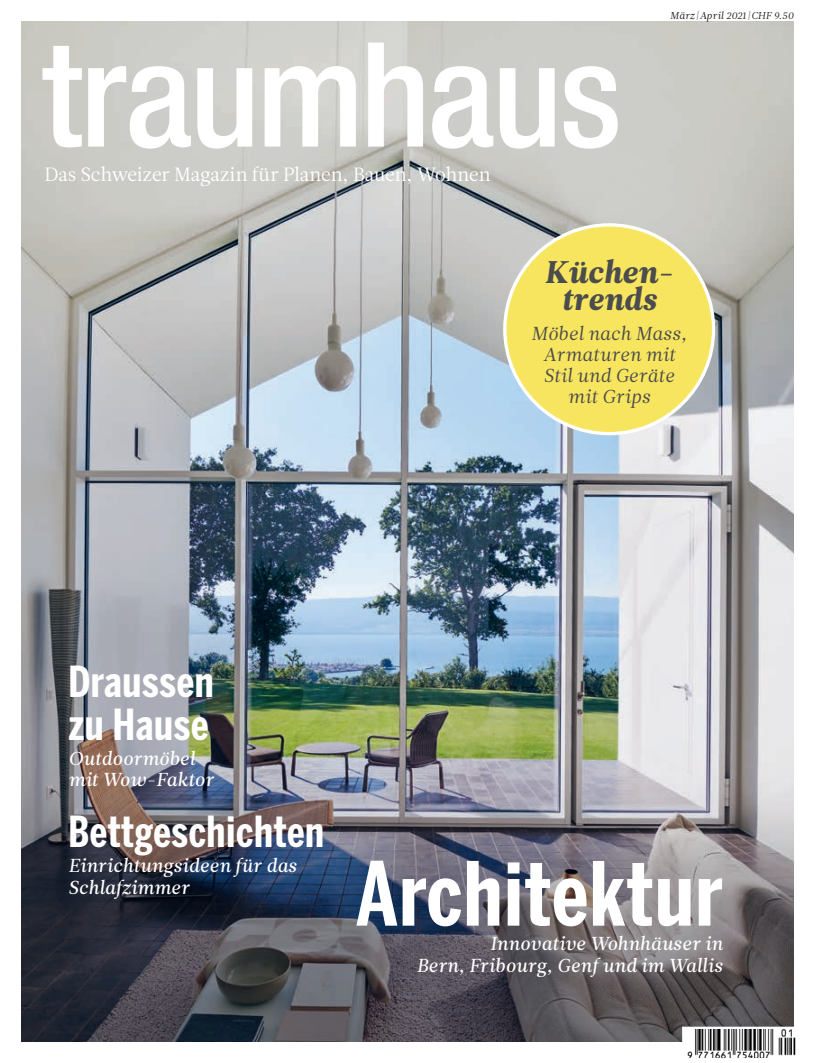
<style>
.page{position:relative;width:815px;height:1063px;background:#fff}
.page>*{position:absolute;margin:0;border:0;box-sizing:border-box;transform-origin:0 0}
.t1{font:700 87.5px "Benton Sans Compressed";letter-spacing:.015em;color:#fff}
.t2{font:700 42.5px/42.5px "Benton Sans Compressed";letter-spacing:.015em;color:#fff}
.t3{font:31.25px/27.5px "Leitura News Italic 4";color:#4b4c4d;text-align:center}
.t4{font:19.25px "Leitura News Roman 1";letter-spacing:-.01em;color:#fff}
.t5{font:18.75px/21.2px "Leitura News Italic 2";color:#fff}
.t6{font:18.75px/21.2px "Leitura News Italic 1";color:#4b4c4d;text-align:center}
.t7{font:10px "Leitura News Italic 1";letter-spacing:.01em;color:#231f20}
</style>
<div class="page">
<img style="left:21px;top:21px;width:773px;height:1021px">
<svg style="left:43px;top:43px;width:575px;height:106px;fill:#d3d3ce"></svg>
<div style="left:682px;top:1027px;width:119px;height:31px;background:#fff"></div>
<img style="left:687px;top:1029px;width:109px;height:29px">
<div style="left:505px;top:225px;width:209px;height:209px;background:#f7e55f;border-radius:50%"></div>
<p class="t7" style="left:670px;top:8px;width:125px">März |April 2021 |CHF 9.50</p>
<p class="t4" style="left:44px;top:161px;width:448px">Das Schweizer Magazin für Planen, Bauen, Wohnen</p>
<h3 class="t3" style="left:545px;top:259px;width:130px">Küchen&shy;trends</h3>
<p class="t6" style="left:531px;top:323px;width:158px">Möbel nach Mass,<br>Armaturen mit<br>Stil und Geräte mit Grips</p>
<h2 class="t2" style="left:69px;top:661px;width:147px">Draussen zu Hause</h2>
<p class="t5" style="left:69px;top:748px;width:147px">Outdoormöbel mit Wow-Faktor</p>
<h2 class="t2" style="left:69px;top:811px;width:257px">Bettgeschichten</h2>
<p class="t5" style="left:69px;top:856px;width:230px">Einrichtungsideen für das<br>Schlafzimmer</p>
<h1 class="t1" style="left:356px;top:840px;width:368px">Architektur</h1>
<p class="t5" style="left:417px;top:934px;width:307px;text-align:right">Innovative Wohnhäuser in<br>Bern, Fribourg, Genf und im Wallis</p>
</div>
